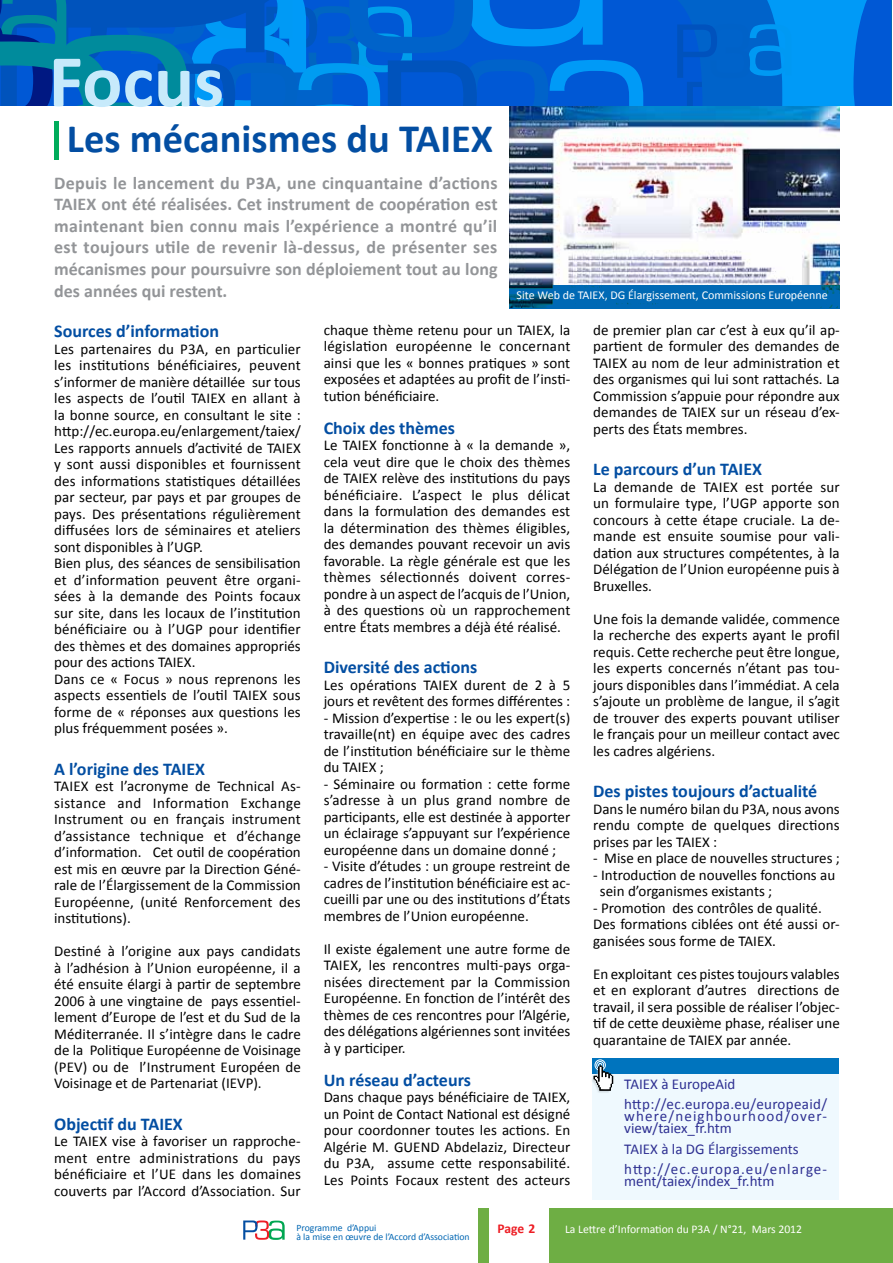
<style>
.page{position:relative;width:893px;height:1263px;background:#fff}
.page>*{position:absolute;margin:0;border:0;box-sizing:border-box;transform-origin:0 0}
.t1{font:700 75px "Calibri";color:#c7eafb}
.t2{font:700 40.5px "Calibri";color:#034ea2}
.t3{font:700 18px/21.6px "Calibri";color:#939598;text-align:justify}
.t4{font:700 18px "Calibri";color:#034ea2}
.t5{font:15px/16.5px "Calibri";color:#000;text-align:justify}
.t6{font:15px/20.5px "Calibri";color:#2e3092}
.t7{font:15px/12px "Calibri";letter-spacing:.075em;color:#2e3092}
.t8{font:700 13.5px "Calibri";color:#ed1d24}
.t9{font:12px "Calibri";color:#fff}
.t10{font:11.7px "Calibri";color:#fff}
.t11{font:9.75px "Calibri";color:#0066b3}
</style>
<div class="page">
<div style="left:54px;top:122px;width:5px;height:38px;background:#00ac5b"></div>
<img style="left:509px;top:106px;width:331px;height:179px">
<div style="left:509px;top:285px;width:331px;height:24px;background:#0069b5"></div>
<div style="left:592px;top:1069px;width:247px;height:131px;background:#eff9fe"></div>
<div style="left:592px;top:1058px;width:247px;height:15px;background:#0074be"></div>
<img style="left:592px;top:1073px;width:22px;height:20px">
<div style="left:595px;top:1059px;width:11px;height:11px;border:1px solid #fff;border-radius:50%"></div>
<div style="left:596px;top:1061px;width:8px;height:8px;border:1px solid #fff;border-radius:50%"></div>
<svg style="left:594px;top:1063px;width:19px;height:28px"></svg>
<div style="left:643px;top:0;width:34px;height:106px;background:#0058d5"></div>
<svg style="left:677px;top:0;width:215px;height:106px;background:#0075dd"></svg>
<svg style="left:0;top:0;width:643px;height:106px;background:#0068cd"></svg>
<div style="left:478px;top:1209px;width:415px;height:54px;background:#6eae44"></div>
<div style="left:490px;top:1209px;width:59px;height:54px;background:#fff"></div>
<svg style="left:243px;top:1220px;width:42px;height:20px"></svg>
<h1 class="t1" style="left:49px;top:33px;width:177px">Focus</h1>
<h2 class="t2" style="left:67px;top:113px;width:428px">Les mécanismes du TAIEX</h2>
<p class="t3" style="left:54px;top:172px;width:445px">Depuis le lancement du P3A, une cinquantaine d’actions TAIEX ont été réalisées. Cet instrument de coopération est maintenant bien connu mais l’expérience a montré qu’il est toujours utile de revenir là-dessus, de présenter ses mécanismes pour poursuivre son déploiement tout au long des années qui restent.</p>
<p class="t4" style="left:54px;top:320px;width:166px">Sources d’information</p>
<p class="t5" style="left:54px;top:340px;width:248px;text-align:left">Les partenaires du P3A, en particulier les institutions bénéficiaires, peuvent s’informer de manière détaillée sur tous les aspects de l’outil TAIEX en allant à la bonne source, en consultant le site : http://ec.europa.eu/enlargement/taiex/ Les rapports annuels d’activité de TAIEX y sont aussi disponibles et fournissent des informations statistiques détaillées par secteur, par pays et par groupes de pays. Des présentations régulièrement diffusées lors de séminaires et ateliers sont disponibles à l’UGP.<br>Bien plus, des séances de sensibilisation et d’information peuvent être organi&shy;sées à la demande des Points focaux sur site, dans les locaux de l’institution bénéficiaire ou à l’UGP pour identifier des thèmes et des domaines appropriés pour des actions TAIEX.<br>Dans ce « Focus » nous reprenons les aspects essentiels de l’outil TAIEX sous forme de « réponses aux questions les plus fréquemment posées ».</p>
<p class="t4" style="left:54px;top:757px;width:152px">A l’origine des TAIEX</p>
<p class="t5" style="left:54px;top:778px;width:248px">TAIEX est l’acronyme de Technical As&shy;sistance and Information Exchange Instrument ou en français instrument d’assistance technique et d’échange d’information. Cet outil de coopération est mis en œuvre par la Direction Géné&shy;rale de l’Élargissement de la Commission Européenne, (unité Renforcement des institutions).</p>
<p class="t5" style="left:54px;top:943px;width:248px">Destiné à l’origine aux pays candidats à l’adhésion à l’Union européenne, il a été ensuite élargi à partir de septembre 2006 à une vingtaine de pays essentiel&shy;lement d’Europe de l’est et du Sud de la Méditerranée. Il s’intègre dans le cadre de la Politique Européenne de Voisinage (PEV) ou de l’Instrument Européen de Voisinage et de Partenariat (IEVP).</p>
<p class="t4" style="left:54px;top:1112px;width:130px">Objectif du TAIEX</p>
<p class="t5" style="left:54px;top:1133px;width:248px">Le TAIEX vise à favoriser un rapproche&shy;ment entre administrations du pays bénéficiaire et l’UE dans les domaines couverts par l’Accord d’Association. Sur</p>
<p class="t9" style="left:517px;top:288px;width:313px">Site Web de TAIEX, DG Élargissement, Commissions Européenne</p>
<p class="t5" style="left:593px;top:322px;width:248px">de premier plan car c’est à eux qu’il ap&shy;partient de formuler des demandes de TAIEX au nom de leur administration et des organismes qui lui sont rattachés. La Commission s’appuie pour répondre aux demandes de TAIEX sur un réseau d’ex&shy;perts des États membres.</p>
<p class="t4" style="left:593px;top:458px;width:170px">Le parcours d’un TAIEX</p>
<p class="t5" style="left:593px;top:479px;width:248px">La demande de TAIEX est portée sur un formulaire type, l’UGP apporte son concours à cette étape cruciale. La de&shy;mande est ensuite soumise pour vali&shy;dation aux structures compétentes, à la Délégation de l’Union européenne puis à Bruxelles.</p>
<p class="t5" style="left:593px;top:611px;width:248px">Une fois la demande validée, commence la recherche des experts ayant le profil requis. Cette recherche peut être longue, les experts concernés n’étant pas tou&shy;jours disponibles dans l’immédiat. A cela s’ajoute un problème de langue, il s’agit de trouver des experts pouvant utiliser le français pour un meilleur contact avec les cadres algériens.</p>
<p class="t4" style="left:593px;top:780px;width:226px">Des pistes toujours d’actualité</p>
<p class="t5" style="left:593px;top:801px;width:248px">Dans le numéro bilan du P3A, nous avons rendu compte de quelques directions prises par les TAIEX :</p>
<p class="t5" style="left:593px;top:850px;width:248px">- Mise en place de nouvelles structures ;</p>
<p class="t5" style="left:600px;top:867px;width:237px;text-indent:-7px">- Introduction de nouvelles fonctions au sein d’organismes existants ;</p>
<p class="t5" style="left:593px;top:900px;width:248px;text-align:left">- Promotion des contrôles de qualité.<br>Des formations ciblées ont été aussi or&shy;ganisées sous forme de TAIEX.</p>
<p class="t5" style="left:593px;top:966px;width:248px">En exploitant ces pistes toujours valables et en explorant d’autres directions de travail, il sera possible de réaliser l’objec&shy;tif de cette deuxième phase, réaliser une quarantaine de TAIEX par année.</p>
<p class="t6" style="left:624px;top:1073px;width:204px">TAIEX à EuropeAid http://ec.europa.eu/europeaid/</p>
<p class="t7" style="left:624px;top:1110px;width:204px">where/neighbourhood/over&shy;view/taiex_fr.htm</p>
<p class="t6" style="left:624px;top:1138px;width:204px">TAIEX à la DG Élargissements http://ec.europa.eu/enlarge-</p>
<p class="t6" style="left:624px;top:1171px;width:152px">ment/taiex/index_fr.htm</p>
<p class="t5" style="left:324px;top:322px;width:248px">chaque thème retenu pour un TAIEX, la législation européenne le concernant ainsi que les « bonnes pratiques » sont exposées et adaptées au profit de l’insti&shy;tution bénéficiaire.</p>
<p class="t4" style="left:324px;top:416px;width:133px">Choix des thèmes</p>
<p class="t5" style="left:324px;top:437px;width:248px">Le TAIEX fonctionne à « la demande », cela veut dire que le choix des thèmes de TAIEX relève des institutions du pays bénéficiaire. L’aspect le plus délicat dans la formulation des demandes est la détermination des thèmes éligibles, des demandes pouvant recevoir un avis favorable. La règle générale est que les thèmes sélectionnés doivent corres&shy;pondre à un aspect de l’acquis de l’Union, à des questions où un rapprochement entre États membres a déjà été réalisé.</p>
<p class="t4" style="left:324px;top:656px;width:155px">Diversité des actions</p>
<p class="t5" style="left:324px;top:677px;width:248px">Les opérations TAIEX durent de 2 à 5 jours et revêtent des formes différentes :</p>
<p class="t5" style="left:324px;top:710px;width:248px">- Mission d’expertise : le ou les expert(s) travaille(nt) en équipe avec des cadres de l’institution bénéficiaire sur le thème du TAIEX ;</p>
<p class="t5" style="left:324px;top:776px;width:248px">- Séminaire ou formation : cette forme s’adresse à un plus grand nombre de participants, elle est destinée à apporter un éclairage s’appuyant sur l’expérience européenne dans un domaine donné ;</p>
<p class="t5" style="left:324px;top:858px;width:248px">- Visite d’études : un groupe restreint de cadres de l’institution bénéficiaire est ac&shy;cueilli par une ou des institutions d’États membres de l’Union européenne.</p>
<p class="t5" style="left:324px;top:941px;width:248px">Il existe également une autre forme de TAIEX, les rencontres multi-pays orga&shy;nisées directement par la Commission Européenne. En fonction de l’intérêt des thèmes de ces rencontres pour l’Algérie, des délégations algériennes sont invitées à y participer.</p>
<p class="t4" style="left:324px;top:1068px;width:149px">Un réseau d’acteurs</p>
<p class="t5" style="left:324px;top:1089px;width:248px">Dans chaque pays bénéficiaire de TAIEX, un Point de Contact National est désigné pour coordonner toutes les actions. En Algérie M. GUEND Abdelaziz, Directeur du P3A, assume cette responsabilité.<br>Les Points Focaux restent des acteurs</p>
<p class="t8" style="left:498px;top:1220px;width:39px">Page 2</p>
<p class="t11" style="left:296px;top:1222px;width:82px">Programme d’Appui</p>
<p class="t10" style="left:565px;top:1222px;width:239px">La Lettre d’Information du P3A / N°21, Mars 2012</p>
<p class="t11" style="left:296px;top:1230px;width:175px">à la mise en œuvre de l’Accord d’Association</p>
</div>
